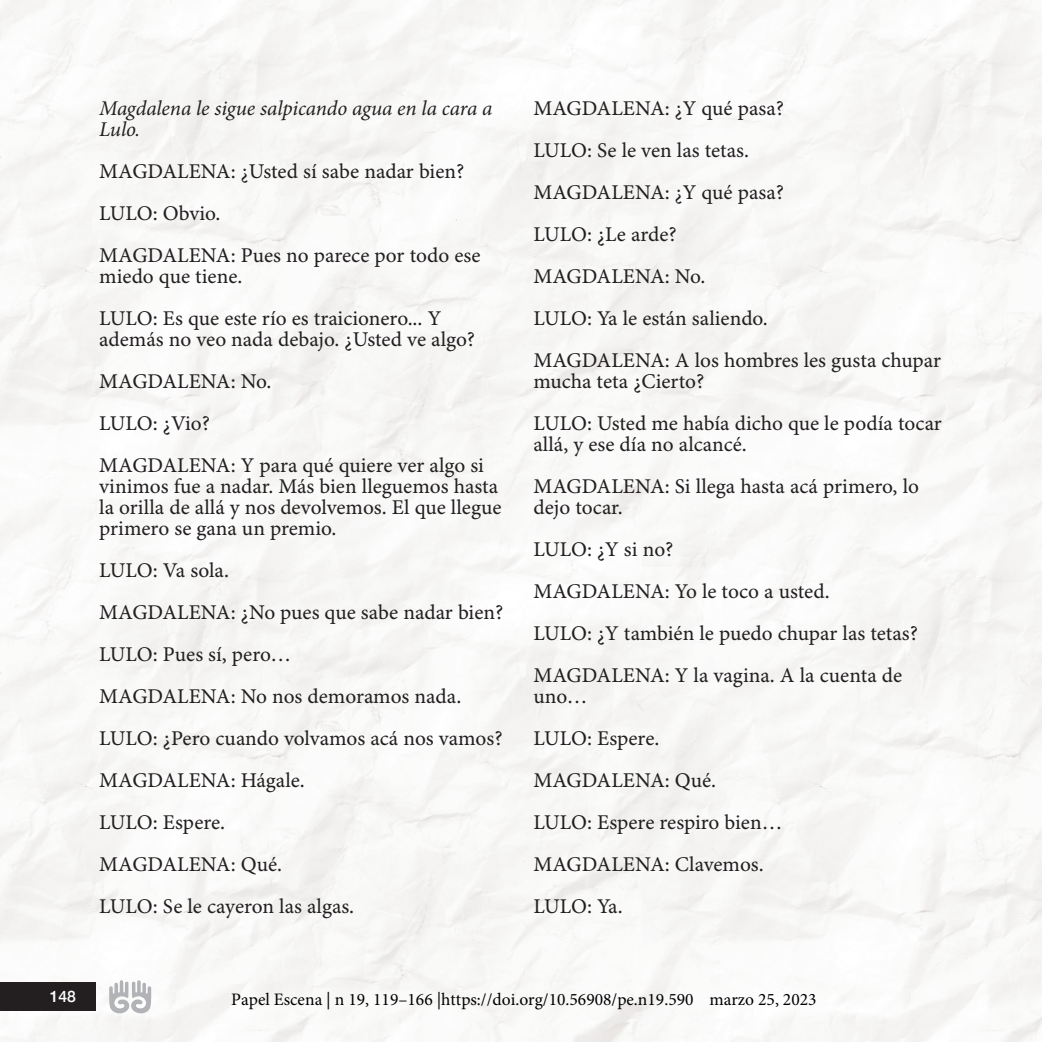
<style>
.page{position:relative;width:1042px;height:1042px;background:#fff}
.page>*{position:absolute;margin:0;border:0;box-sizing:border-box;transform-origin:0 0}
.Tipo_Parrafo_General{font:21px/21px "Minion Pro Capt";color:#231f20}
.Italic{font:italic 21px/21px "Minion Pro";letter-spacing:-.005em;color:#231f20}
.t1{font:17.5px "Minion Pro";color:#000}
.t2{font:500 15.75px "Helvetica Neue";color:#fff}
.s1{font-family:"Minion Pro"}
</style>
<div class="page">
<img style="left:0;top:0;width:1042px;height:1042px">
<svg style="left:109px;top:980px;width:42px;height:34px"></svg>
<div style="left:0;top:982px;width:95px;height:29px;background:#231f20"></div>
<p class="Italic" style="left:99px;top:97px;width:395px">Magdalena le sigue salpicando agua en la cara a<br>Lulo.</p>
<p class="Tipo_Parrafo_General" style="left:99px;top:161px;width:367px">MAGDALENA: <span class="s1">¿</span>Usted sí sabe nadar bien?</p>
<p class="Tipo_Parrafo_General" style="left:99px;top:203px;width:123px">LULO: Obvio.</p>
<p class="Tipo_Parrafo_General" style="left:99px;top:245px;width:383px">MAGDALENA: Pues no parece por todo ese miedo que tiene.</p>
<p class="Tipo_Parrafo_General" style="left:99px;top:308px;width:377px">LULO: Es que este río es traicionero... Y además no veo nada debajo. ¿Usted ve algo?</p>
<p class="Tipo_Parrafo_General" style="left:99px;top:371px;width:174px">MAGDALENA: No.</p>
<p class="Tipo_Parrafo_General" style="left:99px;top:413px;width:112px">LULO: ¿Vio?</p>
<p class="Tipo_Parrafo_General" style="left:99px;top:455px;width:404px">MAGDALENA: Y para qué quiere ver algo si vinimos fue a nadar. Más bien lleguemos hasta la orilla de allá y nos devolvemos. El que llegue primero se gana un premio.</p>
<p class="Tipo_Parrafo_General" style="left:99px;top:560px;width:131px">LULO: Va sola.</p>
<p class="Tipo_Parrafo_General" style="left:99px;top:602px;width:406px">MAGDALENA: ¿No pues que sabe nadar bien?</p>
<p class="Tipo_Parrafo_General" style="left:99px;top:644px;width:193px">LULO: Pues sí, pero…</p>
<p class="Tipo_Parrafo_General" style="left:99px;top:686px;width:363px">MAGDALENA: No nos demoramos nada.</p>
<p class="Tipo_Parrafo_General" style="left:99px;top:728px;width:405px">LULO: ¿Pero cuando volvamos acá nos vamos?</p>
<p class="Tipo_Parrafo_General" style="left:99px;top:770px;width:207px">MAGDALENA: Hágale.</p>
<p class="Tipo_Parrafo_General" style="left:99px;top:812px;width:127px">LULO: Espere.</p>
<p class="Tipo_Parrafo_General" style="left:99px;top:854px;width:184px">MAGDALENA: Qué.</p>
<p class="Tipo_Parrafo_General" style="left:99px;top:896px;width:256px">LULO: Se le cayeron las algas.</p>
<p class="Tipo_Parrafo_General" style="left:533px;top:98px;width:252px">MAGDALENA: <span class="s1">¿</span>Y qué pasa?</p>
<p class="Tipo_Parrafo_General" style="left:533px;top:140px;width:217px">LULO: Se le ven las tetas.</p>
<p class="Tipo_Parrafo_General" style="left:533px;top:182px;width:252px">MAGDALENA: <span class="s1">¿</span>Y qué pasa?</p>
<p class="Tipo_Parrafo_General" style="left:533px;top:224px;width:145px">LULO: ¿Le arde?</p>
<p class="Tipo_Parrafo_General" style="left:533px;top:266px;width:174px">MAGDALENA: No.</p>
<p class="Tipo_Parrafo_General" style="left:533px;top:308px;width:236px">LULO: Ya le están saliendo.</p>
<p class="Tipo_Parrafo_General" style="left:533px;top:350px;width:409px">MAGDALENA: A los hombres les gusta chupar mucha teta ¿Cierto?</p>
<p class="Tipo_Parrafo_General" style="left:533px;top:413px;width:410px">LULO: Usted me había dicho que le podía tocar allá, y ese día no alcancé.</p>
<p class="Tipo_Parrafo_General" style="left:533px;top:476px;width:387px">MAGDALENA: Si llega hasta acá primero, lo dejo tocar.</p>
<p class="Tipo_Parrafo_General" style="left:533px;top:539px;width:142px">LULO: ¿Y si no?</p>
<p class="Tipo_Parrafo_General" style="left:533px;top:581px;width:298px">MAGDALENA: Yo le toco a usted.</p>
<p class="Tipo_Parrafo_General" style="left:533px;top:623px;width:386px">LULO: ¿Y también le puedo chupar las tetas?</p>
<p class="Tipo_Parrafo_General" style="left:533px;top:665px;width:370px">MAGDALENA: Y la vagina. A la cuenta de uno…</p>
<p class="Tipo_Parrafo_General" style="left:533px;top:728px;width:127px">LULO: Espere.</p>
<p class="Tipo_Parrafo_General" style="left:533px;top:770px;width:184px">MAGDALENA: Qué.</p>
<p class="Tipo_Parrafo_General" style="left:533px;top:812px;width:250px">LULO: Espere respiro bien…</p>
<p class="Tipo_Parrafo_General" style="left:533px;top:854px;width:232px">MAGDALENA: Clavemos.</p>
<p class="Tipo_Parrafo_General" style="left:533px;top:896px;width:91px">LULO: Ya.</p>
<p class="t2" style="left:50px;top:983px;width:28px">148</p>
<p class="t1" style="left:231px;top:988px;width:587px">Papel Escena | n 19, 119–166 |https://doi.org/10.56908/pe.n19.590 marzo 25, 2023</p>
</div>
